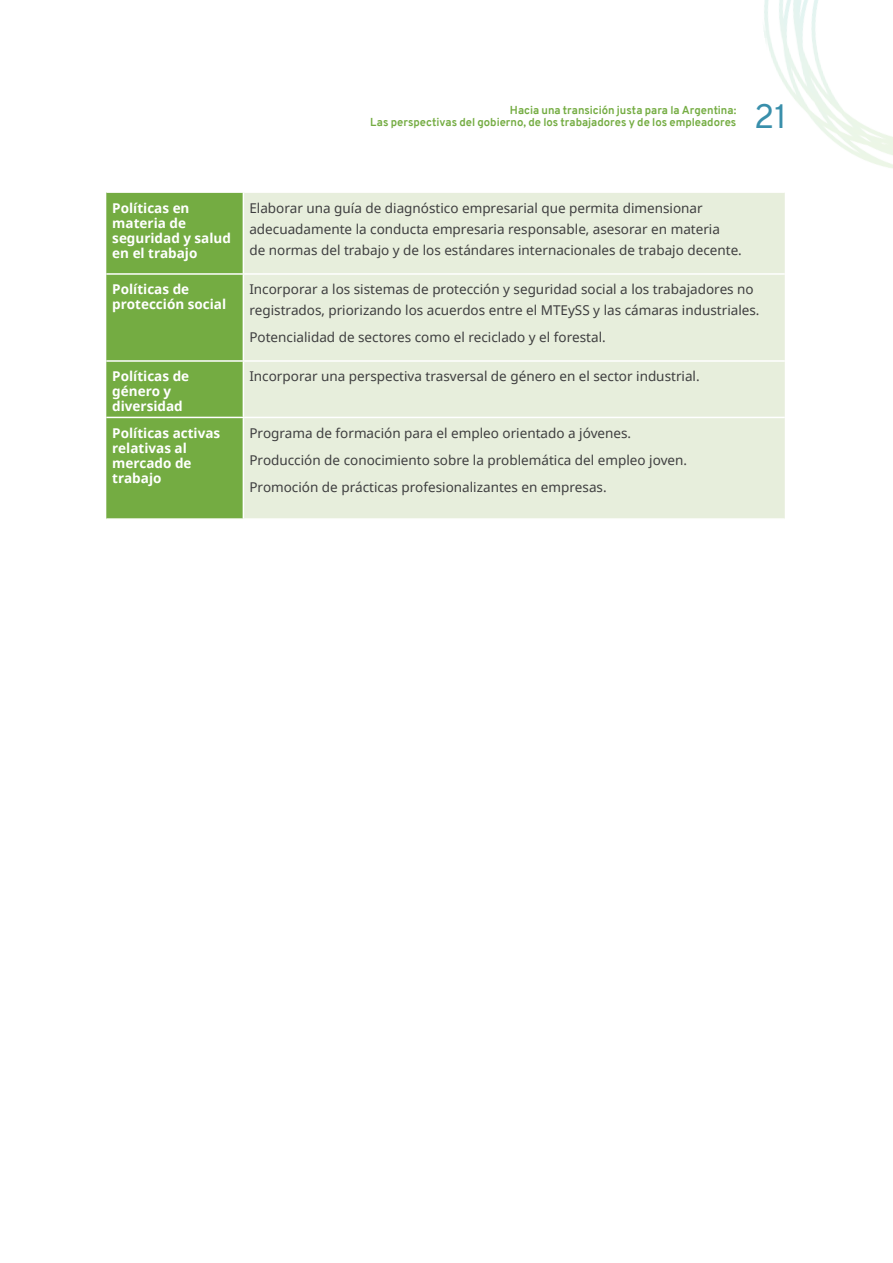
<style>
.page{position:relative;width:893px;height:1263px;background:#fff}
.page>*{position:absolute;margin:0;border:0;box-sizing:border-box;transform-origin:0 0}
.t1{font:33px "Overpass";color:#398fab}
.Footnote_text{font:13.5px/21px "Noto Sans";color:#3e3e3f}
.Footnote_text-2{font:700 13.5px/15px "Noto Sans";color:#fff}
.t2{font:700 11.25px/12px "Overpass";color:#74ac42;text-align:right}
</style>
<div class="page">
<img style="left:764px;top:0;width:129px;height:168px">
<div style="left:106px;top:193px;width:137px;height:325px;background:#74ac42"></div>
<div style="left:244px;top:193px;width:541px;height:325px;background:#e7eedc"></div>
<hr style="left:106px;top:273px;width:138px;height:2px;background:#fff">
<hr style="left:106px;top:360px;width:138px;height:2px;background:#fff">
<hr style="left:106px;top:417px;width:138px;height:1px;background:#fff">
<hr style="left:244px;top:273px;width:541px;height:2px;background:#fff">
<hr style="left:244px;top:360px;width:541px;height:2px;background:#fff">
<hr style="left:244px;top:417px;width:541px;height:1px;background:#fff">
<p class="t2" style="left:370px;top:104px;width:368px">Hacia una transición justa para la Argentina:<br>Las perspectivas del gobierno, de los trabajadores y de los empleadores</p>
<h1 class="t1" style="left:754px;top:93px;width:34px">21</h1>
<p class="Footnote_text-2" style="left:112px;top:200px;width:120px">Políticas en materia de seguridad y salud en el trabajo</p>
<p class="Footnote_text" style="left:249px;top:198px;width:494px">Elaborar una guía de diagnóstico empresarial que permita dimensionar adecuadamente la conducta empresaria responsable, asesorar en materia<br>de normas del trabajo y de los estándares internacionales de trabajo decente.</p>
<p class="Footnote_text-2" style="left:112px;top:282px;width:115px">Políticas de protección social</p>
<p class="Footnote_text" style="left:249px;top:279px;width:512px">Incorporar a los sistemas de protección y seguridad social a los trabajadores no registrados, priorizando los acuerdos entre el MTEySS y las cámaras industriales.</p>
<p class="Footnote_text" style="left:249px;top:327px;width:358px">Potencialidad de sectores como el reciclado y el forestal.</p>
<p class="Footnote_text-2" style="left:112px;top:369px;width:78px">Políticas de género y diversidad</p>
<p class="Footnote_text" style="left:249px;top:366px;width:452px">Incorporar una perspectiva trasversal de género en el sector industrial.</p>
<p class="Footnote_text-2" style="left:112px;top:426px;width:109px">Políticas activas relativas al mercado de trabajo</p>
<p class="Footnote_text" style="left:249px;top:423px;width:383px">Programa de formación para el empleo orientado a jóvenes.</p>
<p class="Footnote_text" style="left:249px;top:450px;width:439px">Producción de conocimiento sobre la problemática del empleo joven.</p>
<p class="Footnote_text" style="left:249px;top:477px;width:359px">Promoción de prácticas profesionalizantes en empresas.</p>
</div>
